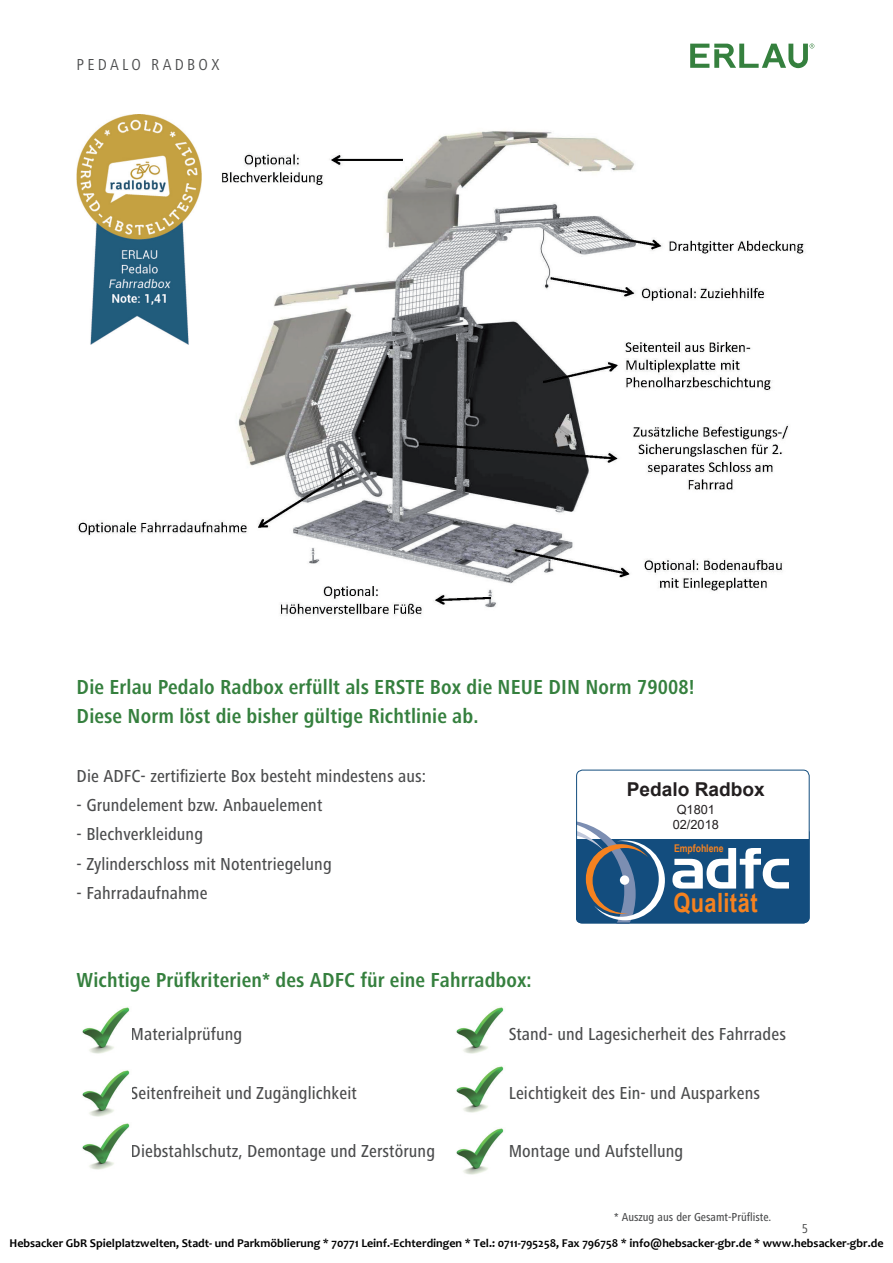
<style>
.page{position:relative;width:893px;height:1263px;background:#fff}
.page>*{position:absolute;margin:0;border:0;box-sizing:border-box;transform-origin:0 0}
.t1{font:700 26.55px "Arial Narrow";letter-spacing:.015em;color:#f58220}
.t2{font:700 condensed 21px/29.2px "Frutiger Next LT";letter-spacing:.005em;color:#35803e}
.t3{font:700 19.05px "Arial";color:#231f20}
.t4{font:500 condensed 18px "Frutiger Next LT";letter-spacing:.005em;color:#4b4c4d}
.t5{font:condensed 16.5px "Frutiger Next LT";letter-spacing:.2em;color:#4b4c4d}
.t6{font:condensed 13.5px "Frutiger Next LT";color:#4b4c4d}
.t7{font:12.75px/15.3px "Arial";color:#231f20;text-align:center}
.t8{font:700 12px "Candara";color:#000}
.t9{font:500 condensed 12px "Frutiger Next LT";color:#4b4c4d}
.t10{font:700 10.65px "Arial Narrow";color:#f58220}
</style>
<div class="page">
<img style="left:77px;top:131px;width:728px;height:485px">
<img style="left:77px;top:115px;width:125px;height:229px">
<div style="left:576px;top:827px;width:234px;height:96px;background:#134d7e;border-radius:6px"></div>
<div style="left:576px;top:822px;width:233px;height:17px;background:#fff"></div>
<svg style="left:672px;top:848px;width:117px;height:40px"></svg>
<svg style="left:576px;top:821px;width:89px;height:102px"></svg>
<div style="left:620px;top:875px;width:9px;height:10px;background:#fff;border-radius:50%"></div>
<div style="left:576px;top:770px;width:234px;height:153px;border:1px solid #134d7e;border-radius:6px"></div>
<img style="left:82px;top:1007px;width:48px;height:47px">
<img style="left:82px;top:1070px;width:48px;height:100px">
<img style="left:456px;top:1007px;width:48px;height:47px">
<img style="left:456px;top:1066px;width:48px;height:47px">
<img style="left:456px;top:1128px;width:48px;height:47px">
<svg style="left:690px;top:44px;width:124px;height:24px"></svg>
<p class="t5" style="left:77px;top:56px;width:144px">PEDALO RADBOX</p>
<p class="t2" style="left:77px;top:673px;width:619px">Die Erlau Pedalo Radbox erfüllt als ERSTE Box die NEUE DIN Norm 79008!<br>Diese Norm löst die bisher gültige Richtlinie ab.</p>
<p class="t4" style="left:77px;top:766px;width:351px">Die ADFC- zertifizierte Box besteht mindestens aus:</p>
<p class="t4" style="left:77px;top:795px;width:247px">- Grundelement bzw. Anbauelement</p>
<p class="t4" style="left:77px;top:824px;width:128px">- Blechverkleidung</p>
<p class="t4" style="left:77px;top:854px;width:257px">- Zylinderschloss mit Notentriegelung</p>
<p class="t4" style="left:77px;top:883px;width:132px">- Fahrradaufnahme</p>
<p class="t3" style="left:627px;top:776px;width:140px">Pedalo Radbox</p>
<p class="t7" style="left:673px;top:801px;width:48px">Q1801<br>02/2018</p>
<p class="t10" style="left:674px;top:842px;width:51px">Empfohlene</p>
<h1 class="t1" style="left:673px;top:887px;width:86px">Qualität</h1>
<p class="t2" style="left:77px;top:965px;width:457px">Wichtige Prüfkriterien* des ADFC für eine Fahrradbox:</p>
<p class="t4" style="left:131px;top:1024px;width:113px">Materialprüfung</p>
<p class="t4" style="left:509px;top:1024px;width:279px">Stand- und Lagesicherheit des Fahrrades</p>
<p class="t4" style="left:131px;top:1083px;width:228px">Seitenfreiheit und Zugänglichkeit</p>
<p class="t4" style="left:509px;top:1083px;width:253px">Leichtigkeit des Ein- und Ausparkens</p>
<p class="t4" style="left:131px;top:1141px;width:306px">Diebstahlschutz, Demontage und Zerstörung</p>
<p class="t4" style="left:509px;top:1141px;width:176px">Montage und Aufstellung</p>
<p class="t9" style="left:614px;top:1210px;width:159px">* Auszug aus der Gesamt-Prüfliste.</p>
<p class="t6" style="left:802px;top:1221px;width:8px">5</p>
<p class="t8" style="left:10px;top:1236px;width:875px">Hebsacker GbR Spielplatzwelten, Stadt- und Parkmöblierung * 70771 Leinf.-Echterdingen * Tel.: 0711-795258, Fax 796758 * info@hebsacker-gbr.de * www.hebsacker-gbr.de</p>
</div>
